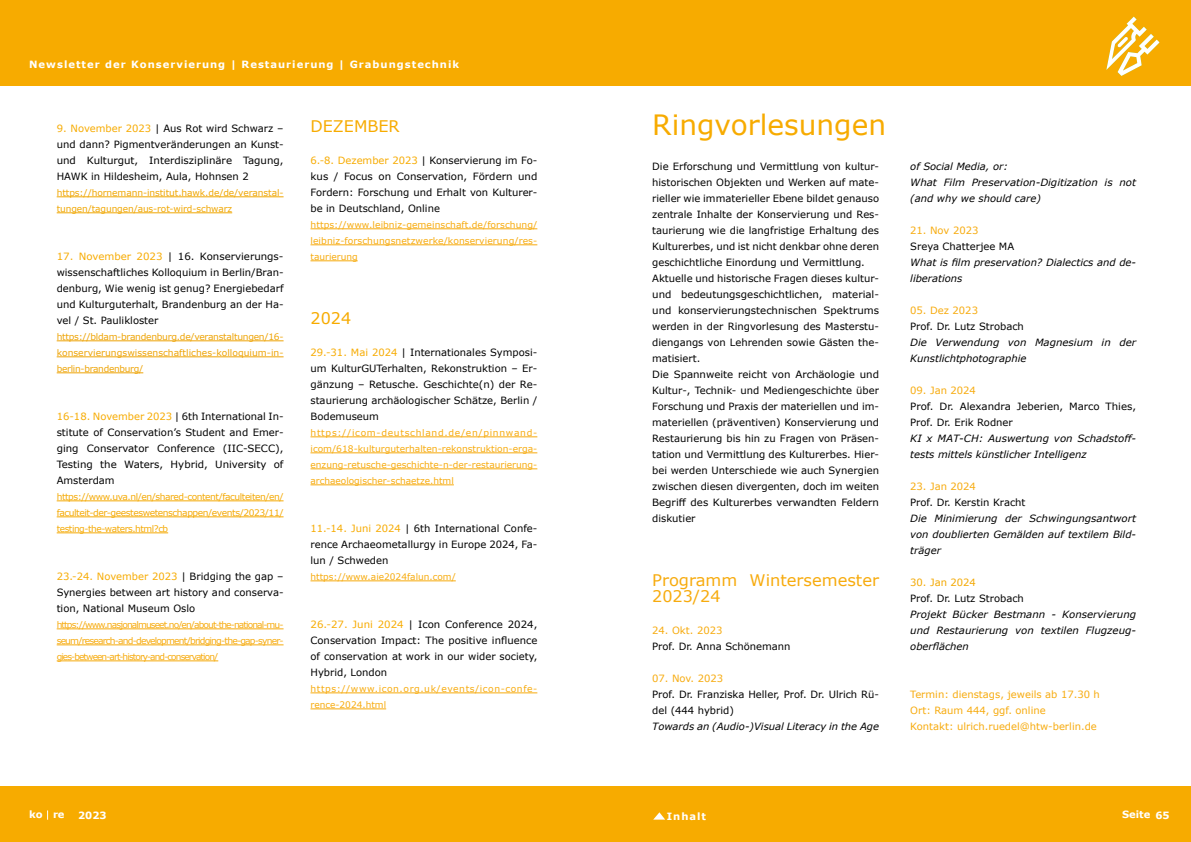
<style>
.page{position:relative;width:1191px;height:842px;background:#fff}
.page>*{position:absolute;margin:0;border:0;box-sizing:border-box;transform-origin:0 0}
.t1{font:28px "Verdana";color:#f7ab00}
.t2{font:16px/16px "Verdana";color:#f7ab0e}
.t3{font:16px "Verdana";color:#f7ab00}
.t4{font:10px/16px "Verdana";color:#000;text-align:justify}
.t5{font:italic 10px/16px "Verdana";color:#000}
.t6{font:10px/16px "Verdana";color:#f7ab0e}
.t7{font:700 10px "Verdana";letter-spacing:.1em;color:#fff}
.t8{font:10px "Verdana";color:#f3a800}
.t9{font:9px/16px "Verdana";color:#f7ab0e;text-align:justify}
.t10{font:9px/16px "Verdana";letter-spacing:-.05em;color:#f5aa06;text-align:justify}
.t11{font:9px/16px "Verdana";color:#eea406;text-align:justify}
.t12{font:9px/16px "Verdana";letter-spacing:-.01em;color:#f0a703}
.t13{font:9px/16px "Verdana";letter-spacing:.06em;color:#f7ab0e}
.s1{color:#f7ab00}
</style>
<div class="page">
<div style="left:0;top:0;width:595px;height:86px;background:#f7ab00"></div>
<div style="left:0;top:786px;width:595px;height:56px;background:#f7ab00"></div>
<div style="left:595px;top:0;width:596px;height:86px;background:#f7ab00"></div>
<div style="left:596px;top:786px;width:595px;height:56px;background:#f7ab00"></div>
<svg style="left:1106px;top:17px;width:53px;height:59px"></svg>
<svg style="left:653px;top:812px;width:12px;height:8px"></svg>
<hr style="left:57px;top:197px;width:226px;height:1px;background:#f0a703">
<hr style="left:57px;top:213px;width:175px;height:1px;background:#f0a703">
<hr style="left:57px;top:341px;width:226px;height:1px;background:#eea406">
<hr style="left:57px;top:357px;width:226px;height:1px;background:#eea406">
<hr style="left:57px;top:373px;width:86px;height:1px;background:#eea406">
<hr style="left:57px;top:501px;width:226px;height:1px;background:#f5aa06">
<hr style="left:57px;top:517px;width:226px;height:1px;background:#f5aa06">
<hr style="left:57px;top:533px;width:111px;height:1px;background:#f5aa06">
<hr style="left:57px;top:629px;width:226px;height:1px;background:#f7ab0e">
<hr style="left:57px;top:645px;width:226px;height:1px;background:#f7ab0e">
<hr style="left:57px;top:661px;width:161px;height:1px;background:#f7ab0e">
<hr style="left:310px;top:229px;width:227px;height:1px;background:#f7ab0e">
<hr style="left:310px;top:245px;width:227px;height:1px;background:#f7ab0e">
<hr style="left:310px;top:261px;width:48px;height:1px;background:#f7ab0e">
<hr style="left:310px;top:437px;width:227px;height:1px;background:#f7ab0e">
<hr style="left:310px;top:453px;width:227px;height:1px;background:#f7ab0e">
<hr style="left:310px;top:469px;width:227px;height:1px;background:#f7ab0e">
<hr style="left:310px;top:485px;width:144px;height:1px;background:#f7ab0e">
<hr style="left:310px;top:581px;width:146px;height:1px;background:#f7ab0e">
<hr style="left:310px;top:693px;width:227px;height:1px;background:#f7ab0e">
<hr style="left:310px;top:709px;width:76px;height:1px;background:#f7ab0e">
<p class="t7" style="left:29px;top:58px;width:431px">Newsletter der Konservierung | Restaurierung | Grabungstechnik</p>
<p class="t4" style="left:57px;top:120px;width:228px"><span class="s1">9. November 2023</span> | Aus Rot wird Schwarz – und dann? Pigmentveränderungen an Kunst&shy;und Kulturgut, Interdisziplinäre Tagung, HAWK in Hildesheim, Aula, Hohnsen 2</p>
<p class="t12" style="left:57px;top:185px;width:228px">https://hornemann-institut.hawk.de/de/veranstal&shy;tungen/tagungen/aus-rot-wird-schwarz</p>
<p class="t4" style="left:57px;top:248px;width:228px"><span class="s1">17. November 2023</span> | 16. Konservierungs&shy;wissenschaftliches Kolloquium in Berlin/Bran&shy;denburg, Wie wenig ist genug? Energiebedarf und Kulturguterhalt, Brandenburg an der Ha&shy;vel / St. Paulikloster</p>
<p class="t11" style="left:57px;top:329px;width:228px">https://bldam-brandenburg.de/veranstaltungen/16- konservierungswissenschaftliches-kolloquium-in&shy;berlin-brandenburg/</p>
<p class="t4" style="left:57px;top:408px;width:228px"><span class="s1">16-18. November 2023</span> | 6th International In&shy;stitute of Conservation’s Student and Emer&shy;ging Conservator Conference (IIC-SECC), Testing the Waters, Hybrid, University of Amsterdam</p>
<p class="t10" style="left:57px;top:489px;width:228px">https://www.uva.nl/en/shared-content/faculteiten/en/ faculteit-der-geesteswetenschappen/events/2023/11/ testing-the-waters.html?cb</p>
<p class="t4" style="left:57px;top:568px;width:228px"><span class="s1">23.-24. November 2023</span> | Bridging the gap – Synergies between art history and conserva&shy;tion, National Museum Oslo</p>
<p class="t9" style="left:57px;top:617px;width:228px">https://www.nasjonalmuseet.no/en/about-the-national-mu&shy;seum/research-and-development/bridging-the-gap-syner&shy;gies-between-art-history-and-conservation/</p>
<h2 class="t3" style="left:310px;top:115px;width:91px">DEZEMBER</h2>
<p class="t4" style="left:310px;top:152px;width:228px"><span class="s1">6.-8. Dezember 2023</span> | Konservierung im Fo&shy;kus / Focus on Conservation, Fördern und Fordern: Forschung und Erhalt von Kulturer&shy;be in Deutschland, Online</p>
<p class="t9" style="left:310px;top:217px;width:228px">https://www.leibniz-gemeinschaft.de/forschung/ leibniz-forschungsnetzwerke/konservierung/res&shy;taurierung</p>
<h2 class="t3" style="left:310px;top:307px;width:42px">2024</h2>
<p class="t4" style="left:310px;top:344px;width:228px"><span class="s1">29.-31. Mai 2024</span> | Internationales Symposi&shy;um KulturGUTerhalten, Rekonstruktion – Er&shy;gänzung – Retusche. Geschichte(n) der Re&shy;staurierung archäologischer Schätze, Berlin / Bodemuseum</p>
<p class="t9" style="left:310px;top:425px;width:228px">https://icom-deutschland.de/en/pinnwand&shy;icom/618-kulturguterhalten-rekonstruktion-erga&shy;enzung-retusche-geschichte-n-der-restaurierung&shy;archaeologischer-schaetze.html</p>
<p class="t4" style="left:310px;top:520px;width:228px"><span class="s1">11.-14. Juni 2024</span> | 6th International Confe&shy;rence Archaeometallurgy in Europe 2024, Fa&shy;lun / Schweden</p>
<p class="t9" style="left:310px;top:569px;width:147px">https://www.aie2024falun.com/</p>
<p class="t4" style="left:310px;top:616px;width:228px"><span class="s1">26.-27. Juni 2024</span> | Icon Conference 2024, Conservation Impact: The positive influence of conservation at work in our wider society, Hybrid, London</p>
<p class="t13" style="left:310px;top:681px;width:228px">https://www.icon.org.uk/events/icon-confe&shy;rence-2024.html</p>
<h1 class="t1" style="left:652px;top:105px;width:235px">Ringvorlesungen</h1>
<p class="t4" style="left:652px;top:158px;width:228px;text-align:left">Die Erforschung und Vermittlung von kultur&shy;historischen Objekten und Werken auf mate&shy;rieller wie immaterieller Ebene bildet genauso zentrale Inhalte der Konservierung und Res&shy;taurierung wie die langfristige Erhaltung des Kulturerbes, und ist nicht denkbar ohne deren geschichtliche Einordung und Vermittlung.<br>Aktuelle und historische Fragen dieses kultur&shy;und bedeutungsgeschichtlichen, material&shy;und konservierungstechnischen Spektrums werden in der Ringvorlesung des Masterstu&shy;diengangs von Lehrenden sowie Gästen the&shy;matisiert.<br>Die Spannweite reicht von Archäologie und Kultur-, Technik- und Mediengeschichte über Forschung und Praxis der materiellen und im&shy;materiellen (präventiven) Konservierung und Restaurierung bis hin zu Fragen von Präsen&shy;tation und Vermittlung des Kulturerbes. Hier&shy;bei werden Unterschiede wie auch Synergien zwischen diesen divergenten, doch im weiten Begriff des Kulturerbes verwandten Feldern diskutier</p>
<h2 class="t2" style="left:652px;top:572px;width:228px">Programm Wintersemester<br>2023/24</h2>
<p class="t6" style="left:652px;top:622px;width:72px">24. Okt. 2023</p>
<p class="t4" style="left:652px;top:638px;width:140px">Prof. Dr. Anna Schönemann</p>
<p class="t6" style="left:652px;top:670px;width:72px">07. Nov. 2023</p>
<p class="t4" style="left:652px;top:686px;width:228px">Prof. Dr. Franziska Heller, Prof. Dr. Ulrich Rü&shy;del (444 hybrid)</p>
<p class="t5" style="left:652px;top:718px;width:228px">Towards an (Audio-)Visual Literacy in the Age</p>
<p class="t5" style="left:910px;top:158px;width:227px">of Social Media, or:<br>What Film Preservation-Digitization is not (and why we should care)</p>
<p class="t6" style="left:910px;top:222px;width:70px">21. Nov 2023</p>
<p class="t4" style="left:910px;top:238px;width:105px">Sreya Chatterjee MA</p>
<p class="t5" style="left:910px;top:254px;width:227px">What is film preservation? Dialectics and de&shy;liberations</p>
<p class="t6" style="left:910px;top:302px;width:69px">05. Dez 2023</p>
<p class="t4" style="left:910px;top:318px;width:115px">Prof. Dr. Lutz Strobach</p>
<p class="t5" style="left:910px;top:334px;width:227px">Die Verwendung von Magnesium in der<br>Kunstlichtphotographie</p>
<p class="t6" style="left:910px;top:382px;width:67px">09. Jan 2024</p>
<p class="t4" style="left:910px;top:398px;width:227px">Prof. Dr. Alexandra Jeberien, Marco Thies,<br>Prof. Dr. Erik Rodner</p>
<p class="t5" style="left:910px;top:430px;width:227px">KI x MAT-CH: Auswertung von Schadstoff&shy;tests mittels künstlicher Intelligenz</p>
<p class="t6" style="left:910px;top:478px;width:67px">23. Jan 2024</p>
<p class="t4" style="left:910px;top:494px;width:117px">Prof. Dr. Kerstin Kracht</p>
<p class="t5" style="left:910px;top:510px;width:227px;text-align:justify">Die Minimierung der Schwingungsantwort von doublierten Gemälden auf textilem Bild&shy;träger</p>
<p class="t8" style="left:910px;top:575px;width:67px">30. Jan 2024</p>
<p class="t4" style="left:910px;top:590px;width:115px">Prof. Dr. Lutz Strobach</p>
<p class="t5" style="left:910px;top:606px;width:227px;text-align:justify">Projekt Bücker Bestmann - Konservierung und Restaurierung von textilen Flugzeug&shy;oberflächen</p>
<p class="t6" style="left:910px;top:686px;width:191px">Termin: dienstags, jeweils ab 17.30 h<br>Ort: Raum 444, ggf. online<br>Kontakt: ulrich.ruedel@htw-berlin.de</p>
<p class="t7" style="left:29px;top:808px;width:37px">ko re</p>
<p class="t7" style="left:78px;top:809px;width:30px">2023</p>
<p class="t7" style="left:667px;top:809px;width:41px">Inhalt</p>
<p class="t7" style="left:1122px;top:808px;width:49px">Seite 65</p>
</div>
